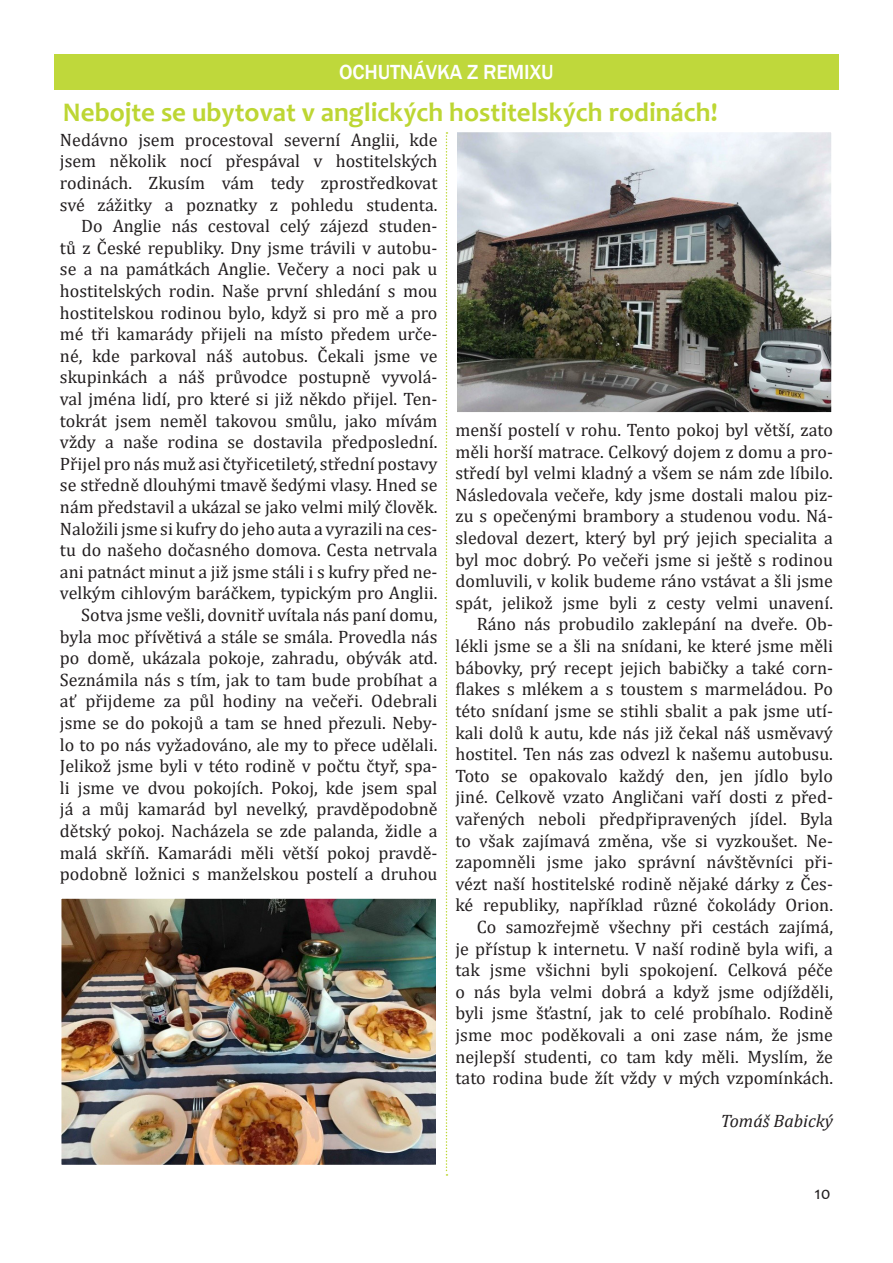
<style>
.page{position:relative;width:893px;height:1263px;background:#fff}
.page>*{position:absolute;margin:0;border:0;box-sizing:border-box;transform-origin:0 0}
.t1{font:700 27px "Candara";color:#bdd633}
.t2{font:500 21px "Franklin Gothic";letter-spacing:-.01em;color:#fff}
.t3{font:18px/21.6px "Cambria";color:#231f20;text-align:justify}
.t4{font:italic 18px "Cambria";color:#231f20}
.t5{font:18px "Candara";color:#231f20}
</style>
<div class="page">
<div style="left:54px;top:54px;width:785px;height:36px;background:#bfd83b"></div>
<img style="left:458px;top:134px;width:372px;height:277px">
<div style="left:455px;top:131px;width:378px;height:283px;border:2px solid #fff"></div>
<img style="left:63px;top:900px;width:371px;height:263px">
<div style="left:60px;top:897px;width:377px;height:269px;border:2px solid #fff"></div>
<svg style="left:446px;top:132px;width:1px;height:1044px"></svg>
<p class="t2" style="left:339px;top:59px;width:216px">OCHUTNÁVKA Z REMIXU</p>
<p class="t1" style="left:63px;top:95px;width:656px">Nebojte se ubytovat v anglických hostitelských rodinách!</p>
<p class="t3" style="left:60px;top:129px;width:379px">Nedávno jsem procestoval severní Anglii, kde jsem několik nocí přespával v hostitelských rodinách. Zkusím vám tedy zprostředkovat své zážitky a poznatky z pohledu studenta.</p>
<p class="t3" style="left:60px;top:215px;width:379px;text-indent:21px">Do Anglie nás cestoval celý zájezd studen&shy;tů z České republiky. Dny jsme trávili v autobu&shy;se a na památkách Anglie. Večery a noci pak u hostitelských rodin. Naše první shledání s mou hostitelskou rodinou bylo, když si pro mě a pro mé tři kamarády přijeli na místo předem urče&shy;né, kde parkoval náš autobus. Čekali jsme ve skupinkách a náš průvodce postupně vyvolá&shy;val jména lidí, pro které si již někdo přijel. Ten&shy;tokrát jsem neměl takovou smůlu, jako mívám vždy a naše rodina se dostavila předposlední.</p>
<p class="t3" style="left:60px;top:453px;width:379px">Přijel pro nás muž asi čtyřicetiletý, střední postavy se středně dlouhými tmavě šedými vlasy. Hned se nám představil a ukázal se jako velmi milý člověk.<br>Naložili jsme si kufry do jeho auta a vyrazili na ces&shy;tu do našeho dočasného domova. Cesta netrvala ani patnáct minut a již jsme stáli i s kufry před ne&shy;velkým cihlovým baráčkem, typickým pro Anglii.</p>
<p class="t3" style="left:60px;top:604px;width:379px;text-indent:21px">Sotva jsme vešli, dovnitř uvítala nás paní domu, byla moc přívětivá a stále se smála. Provedla nás po domě, ukázala pokoje, zahradu, obývák atd.<br>Seznámila nás s tím, jak to tam bude probíhat a ať přijdeme za půl hodiny na večeři. Odebrali jsme se do pokojů a tam se hned přezuli. Neby&shy;lo to po nás vyžadováno, ale my to přece udělali.</p>
<p class="t3" style="left:60px;top:755px;width:379px">Jelikož jsme byli v této rodině v počtu čtyř, spa&shy;li jsme ve dvou pokojích. Pokoj, kde jsem spal já a můj kamarád byl nevelký, pravděpodobně dětský pokoj. Nacházela se zde palanda, židle a malá skříň. Kamarádi měli větší pokoj pravdě&shy;podobně ložnici s manželskou postelí a druhou</p>
<p class="t3" style="left:455px;top:419px;width:379px">menší postelí v rohu. Tento pokoj byl větší, zato měli horší matrace. Celkový dojem z domu a pro&shy;středí byl velmi kladný a všem se nám zde líbilo.</p>
<p class="t3" style="left:455px;top:484px;width:379px">Následovala večeře, kdy jsme dostali malou piz&shy;zu s opečenými brambory a studenou vodu. Ná&shy;sledoval dezert, který byl prý jejich specialita a byl moc dobrý. Po večeři jsme si ještě s rodinou domluvili, v kolik budeme ráno vstávat a šli jsme spát, jelikož jsme byli z cesty velmi unavení.</p>
<p class="t3" style="left:455px;top:613px;width:379px;text-indent:21px">Ráno nás probudilo zaklepání na dveře. Ob&shy;lékli jsme se a šli na snídani, ke které jsme měli bábovky, prý recept jejich babičky a také corn&shy;flakes s mlékem a s toustem s marmeládou. Po této snídaní jsme se stihli sbalit a pak jsme utí&shy;kali dolů k autu, kde nás již čekal náš usměvavý hostitel. Ten nás zas odvezl k našemu autobusu.</p>
<p class="t3" style="left:455px;top:765px;width:379px">Toto se opakovalo každý den, jen jídlo bylo jiné. Celkově vzato Angličani vaří dosti z před&shy;vařených neboli předpřipravených jídel. Byla to však zajímavá změna, vše si vyzkoušet. Ne&shy;zapomněli jsme jako správní návštěvníci při&shy;vézt naší hostitelské rodině nějaké dárky z Čes&shy;ké republiky, například různé čokolády Orion.</p>
<p class="t3" style="left:455px;top:916px;width:379px;text-indent:21px">Co samozřejmě všechny při cestách zajímá, je přístup k internetu. V naší rodině byla wifi, a tak jsme všichni byli spokojení. Celková péče o nás byla velmi dobrá a když jsme odjížděli, byli jsme šťastní, jak to celé probíhalo. Rodině jsme moc poděkovali a oni zase nám, že jsme nejlepší studenti, co tam kdy měli. Myslím, že tato rodina bude žít vždy v mých vzpomínkách.</p>
<p class="t4" style="left:721px;top:1108px;width:114px">Tomáš Babický</p>
<p class="t5" style="left:815px;top:1182px;width:18px">10</p>
</div>
